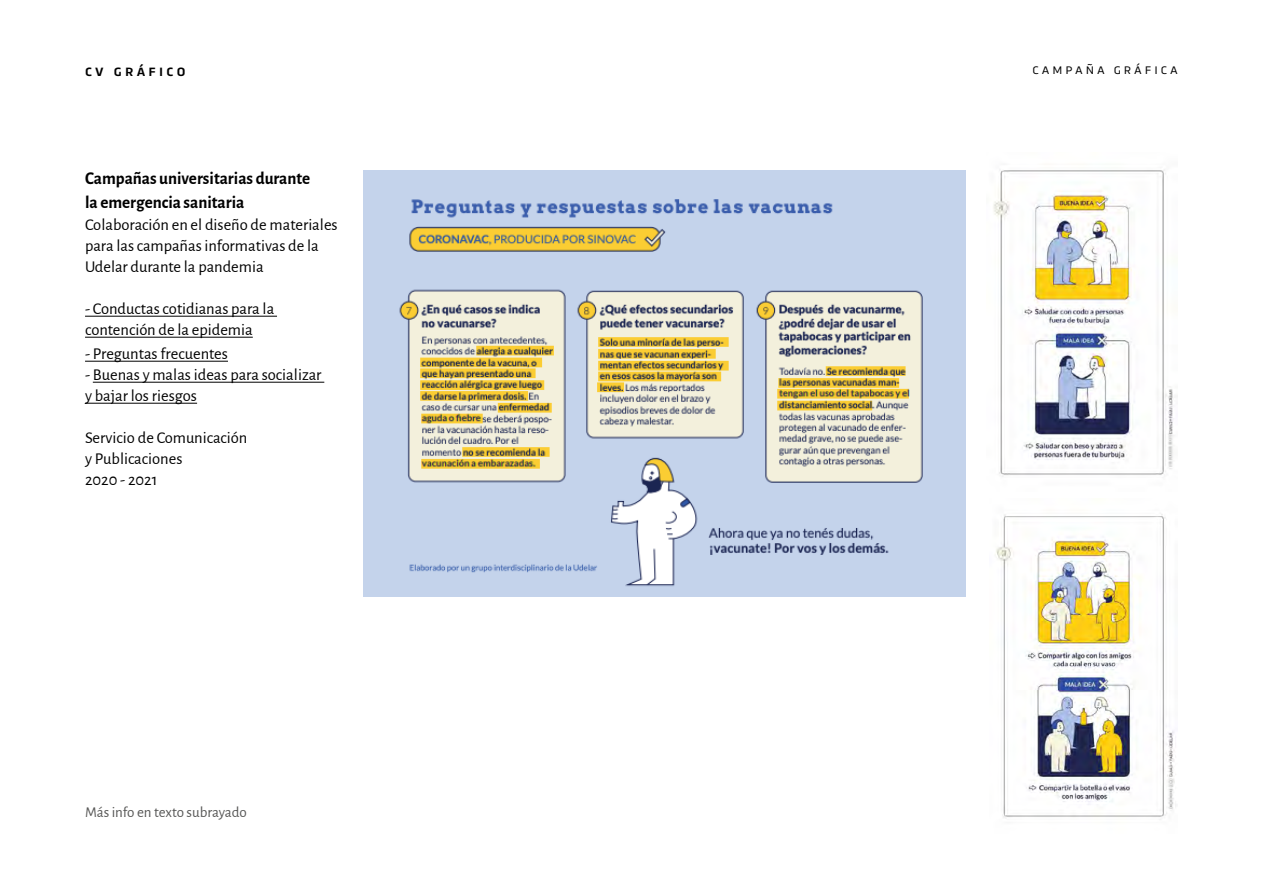
<style>
.page{position:relative;width:1263px;height:893px;background:#fff}
.page>*{position:absolute;margin:0;border:0;box-sizing:border-box;transform-origin:0 0}
.titulos{font:700 18px "Alegreya Sans";color:#000;scale:.95 1}
.t1{font:16.5px/21px "Alegreya Sans";color:#000}
.t2{font:500 16.5px "Trasandina";letter-spacing:.2em;color:#000}
.t3{font:15px "Alegreya Sans";letter-spacing:-.005em;color:#575756}
.t4{font:15px "Trasandina";letter-spacing:.2em;color:#000}
</style>
<div class="page">
<hr style="left:85px;top:316px;width:192px;height:1px;background:#000">
<hr style="left:85px;top:337px;width:168px;height:1px;background:#000">
<hr style="left:85px;top:361px;width:143px;height:1px;background:#000">
<hr style="left:93px;top:382px;width:231px;height:1px;background:#000">
<hr style="left:85px;top:403px;width:112px;height:1px;background:#000">
<img style="left:993px;top:169px;width:181px;height:308px">
<img style="left:996px;top:514px;width:180px;height:306px">
<img style="left:364px;top:170px;width:601px;height:426px">
<p class="t2" style="left:85px;top:58px;width:102px">cv gráfico</p>
<p class="t4" style="left:1032px;top:58px;width:147px">campaña gráfica</p>
<p class="titulos" style="left:85px;top:165px;width:238px">Campañas universitarias durante</p>
<p class="titulos" style="left:85px;top:189px;width:169px">la emergencia sanitaria</p>
<p class="t1" style="left:85px;top:213px;width:254px">Colaboración en el diseño de materiales para las campañas informativas de la<br>Udelar durante la pandemia</p>
<p class="t1" style="left:85px;top:297px;width:191px">- Conductas cotidianas para la contención de la epidemia</p>
<p class="t1" style="left:85px;top:342px;width:144px">- Preguntas frecuentes</p>
<p class="t1" style="left:85px;top:363px;width:238px">- Buenas y malas ideas para socializar</p>
<p class="t1" style="left:85px;top:384px;width:114px">y bajar los riesgos</p>
<p class="t1" style="left:85px;top:426px;width:164px">Servicio de Comunicación</p>
<p class="t1" style="left:85px;top:447px;width:99px">y Publicaciones</p>
<p class="t1" style="left:85px;top:468px;width:74px">2020 - 2021</p>
<p class="t3" style="left:85px;top:801px;width:163px">Más info en texto subrayado</p>
</div>
